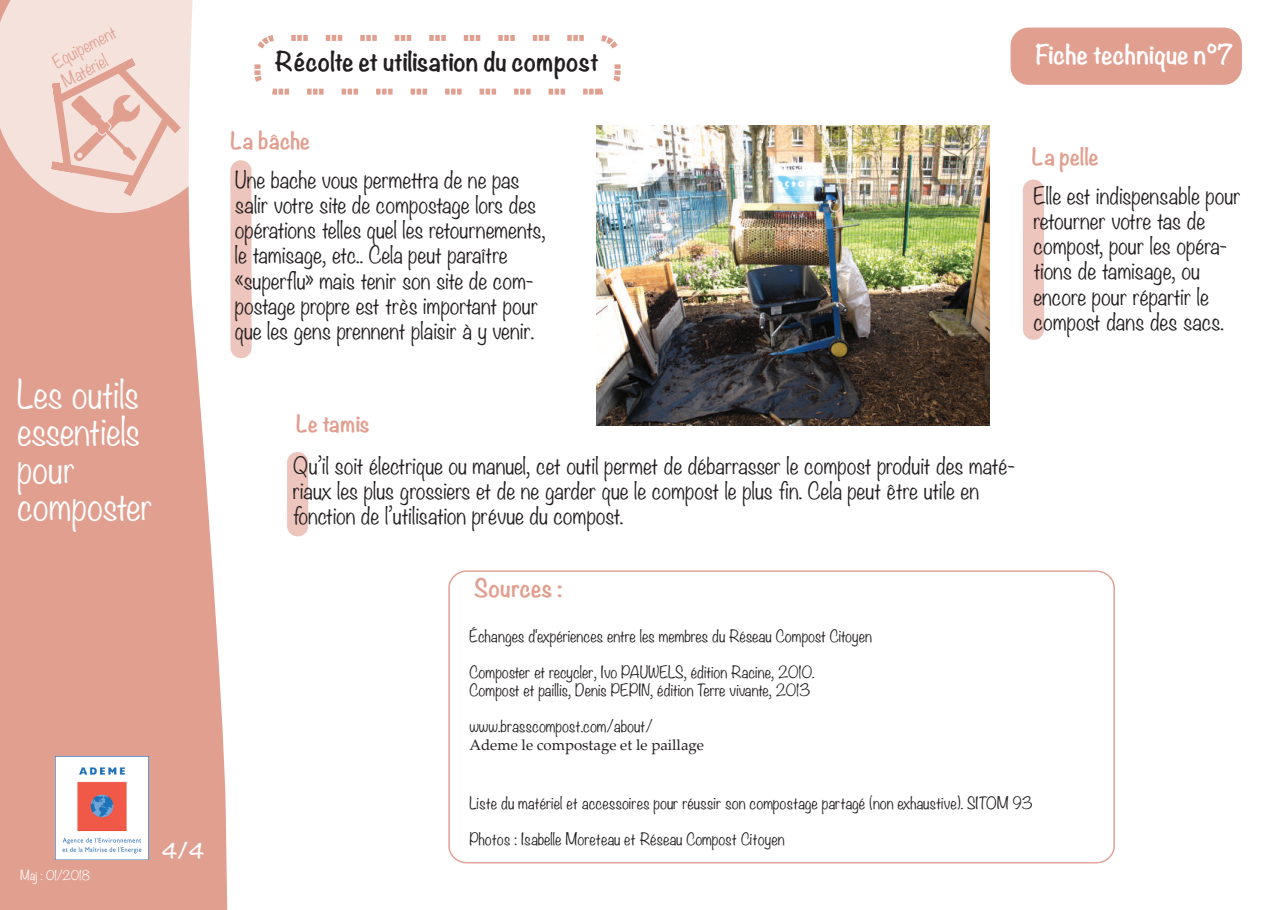
<style>
.page{position:relative;width:1280px;height:910px;background:#fff}
.page>*{position:absolute;margin:0;border:0;box-sizing:border-box;transform-origin:0 0}
.t1{font:300 34.5px/37.5px "Noteworthy";color:#fff}
.t2{font:700 24px "Noteworthy";color:#231f20}
.t3{font:700 24px "Noteworthy";color:#fff}
.t4{font:700 22.5px "Noteworthy";color:#e19f90}
.t5{font:300 21px/25.2px "Noteworthy";color:#231f20}
.t6{font:700 21px "Noteworthy";color:#e19f90}
.t7{font:700 18px "Noteworthy";color:#fff}
.t8{font:300 16.05px/21.5px "Noteworthy";color:#e19f90}
.t9{font:300 15px/18px "Noteworthy";color:#231f20}
.t10{font:15px "Palatino Linotype";color:#231f20}
.t11{font:300 12px "Noteworthy";color:#fff}
</style>
<div class="page">
<div style="left:0;top:1px;width:230px;height:909px;background:#e19f90"></div>
<svg style="left:0;top:0;width:164px;height:213px;fill:#f5e2dd"></svg>
<svg style="left:164px;top:0;width:145px;height:910px"></svg>
<svg style="left:43px;top:52px;width:145px;height:152px"></svg>
<div style="left:1010px;top:28px;width:232px;height:57px;background:#e19f90;border-radius:18px"></div>
<div style="left:254px;top:35px;width:367px;height:60px;border:6px dashed #e19f90;border-radius:18px"></div>
<div style="left:1023px;top:180px;width:21px;height:160px;background:#edc5bc;border-radius:11px"></div>
<div style="left:230px;top:160px;width:22px;height:198px;background:#edc5bc;border-radius:11px"></div>
<div style="left:287px;top:452px;width:21px;height:84px;background:#edc5bc;border-radius:11px"></div>
<img style="left:597px;top:126px;width:392px;height:299px">
<img style="left:55px;top:756px;width:94px;height:104px">
<p class="t8" style="left:48px;top:54px;width:72px;rotate:-28deg">Equipement<br>Matériel</p>
<h1 class="t1" style="left:17px;top:374px;width:137px">Les outils essentiels pour composter</h1>
<p class="t11" style="left:20px;top:865px;width:71px">Maj : 01/2018</p>
<p class="t7" style="left:162px;top:835px;width:44px">4/4</p>
<p class="t2" style="left:275px;top:40px;width:326px">Récolte et utilisation du compost</p>
<p class="t6" style="left:230px;top:122px;width:81px">La bâche</p>
<p class="t5" style="left:235px;top:166px;width:313px">Une bache vous permettra de ne pas salir votre site de compostage lors des opérations telles quel les retournements, le tamisage, etc.. Cela peut paraître «superflu» mais tenir son site de com&shy;postage propre est très important pour que les gens prennent plaisir à y venir.</p>
<p class="t3" style="left:1035px;top:33px;width:200px">Fiche technique n°7</p>
<p class="t6" style="left:1032px;top:138px;width:68px">La pelle</p>
<p class="t5" style="left:1033px;top:182px;width:209px">Elle est indispensable pour retourner votre tas de compost, pour les opéra&shy;tions de tamisage, ou encore pour répartir le compost dans des sacs.</p>
<p class="t6" style="left:296px;top:405px;width:75px">Le tamis</p>
<p class="t5" style="left:293px;top:452px;width:724px">Qu’il soit électrique ou manuel, cet outil permet de débarrasser le compost produit des maté&shy;riaux les plus grossiers et de ne garder que le compost le plus fin. Cela peut être utile en fonction de l’utilisation prévue du compost.</p>
<p class="t4" style="left:474px;top:568px;width:90px">Sources :</p>
<p class="t9" style="left:469px;top:627px;width:404px">Échanges d'expériences entre les membres du Réseau Compost Citoyen</p>
<p class="t9" style="left:469px;top:663px;width:347px">Composter et recycler, Ivo PAUWELS, édition Racine, 2010.<br>Compost et paillis, Denis PEPIN, édition Terre vivante, 2013</p>
<p class="t9" style="left:469px;top:717px;width:185px">www.brasscompost.com/about/</p>
<p class="t10" style="left:469px;top:735px;width:236px">Ademe le compostage et le paillage</p>
<p class="t9" style="left:469px;top:794px;width:564px">Liste du matériel et accessoires pour réussir son compostage partagé (non exhaustive). SITOM 93</p>
<p class="t9" style="left:469px;top:830px;width:317px">Photos : Isabelle Moreteau et Réseau Compost Citoyen</p>
</div>
